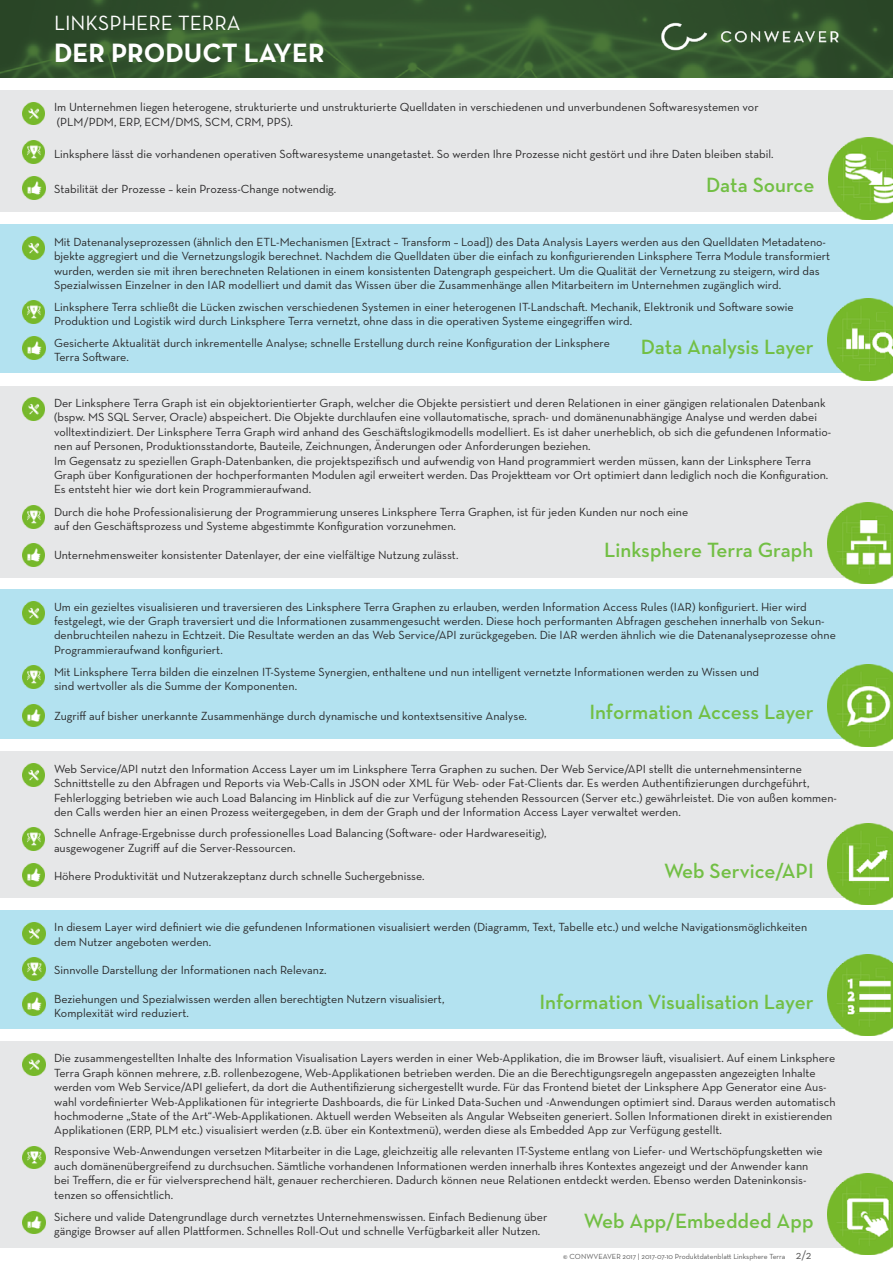
<style>
.page{position:relative;width:893px;height:1263px;background:#fff}
.page>*{position:absolute;margin:0;border:0;box-sizing:border-box;transform-origin:0 0}
.t1{font:700 27px "Neutraface Text";color:#fff}
.t2{font:600 21px "Neutraface Text";color:#72bf44}
.t3{font:21px "Neutraface Text";color:#fff}
.t4{font:12px/14.4px "Neutraface Text";color:#292829}
.t5{font:7.5px "Neutraface Text";color:#5a5a5a}
.s1{font-size:12px}
</style>
<div class="page">
<img style="left:0;top:0;width:893px;height:77px">
<img style="left:650px;top:12px;width:201px;height:50px">
<div style="left:0;top:1041px;width:893px;height:207px;background:#e6e7e8"></div>
<img style="left:22px;top:1211px;width:23px;height:23px">
<img style="left:827px;top:1173px;width:66px;height:81px">
<img style="left:22px;top:1053px;width:23px;height:23px">
<img style="left:23px;top:1146px;width:23px;height:23px">
<div style="left:0;top:910px;width:893px;height:119px;background:#b3e2f0"></div>
<img style="left:22px;top:993px;width:23px;height:23px">
<img style="left:22px;top:922px;width:23px;height:23px">
<img style="left:22px;top:958px;width:23px;height:22px">
<img style="left:827px;top:954px;width:66px;height:82px">
<div style="left:0;top:751px;width:893px;height:147px;background:#e6e7e8"></div>
<img style="left:22px;top:763px;width:23px;height:23px">
<img style="left:22px;top:828px;width:23px;height:23px">
<img style="left:22px;top:863px;width:23px;height:23px">
<img style="left:827px;top:823px;width:66px;height:82px">
<div style="left:0;top:589px;width:893px;height:150px;background:#b3e2f0"></div>
<img style="left:22px;top:601px;width:23px;height:23px">
<img style="left:22px;top:666px;width:23px;height:22px">
<img style="left:22px;top:704px;width:23px;height:23px">
<img style="left:827px;top:665px;width:66px;height:81px">
<div style="left:0;top:386px;width:893px;height:192px;background:#e6e7e8"></div>
<img style="left:22px;top:398px;width:23px;height:22px">
<img style="left:22px;top:506px;width:23px;height:22px">
<img style="left:22px;top:543px;width:23px;height:23px">
<img style="left:827px;top:503px;width:66px;height:81px">
<div style="left:0;top:224px;width:893px;height:149px;background:#b3e2f0"></div>
<img style="left:22px;top:236px;width:23px;height:23px">
<img style="left:22px;top:301px;width:23px;height:22px">
<img style="left:22px;top:337px;width:23px;height:23px">
<img style="left:827px;top:299px;width:66px;height:81px">
<div style="left:0;top:90px;width:893px;height:122px;background:#e6e7e8"></div>
<img style="left:22px;top:102px;width:23px;height:23px">
<img style="left:22px;top:141px;width:23px;height:23px">
<img style="left:22px;top:177px;width:23px;height:23px">
<img style="left:828px;top:138px;width:65px;height:81px">
<h2 class="t3" style="left:54px;top:9px;width:95px">Lin ksphere</h2>
<h2 class="t3" style="left:178px;top:9px;width:25px">Terra</h2>
<h1 class="t1" style="left:54px;top:35px;width:93px">DER PRODUCT</h1>
<h1 class="t1" style="left:244px;top:35px;width:65px">LAYER</h1>
<p class="t4" style="left:54px;top:100px;width:706px">Im Unternehmen liegen heterogene, strukturierte und unstrukturierte Quelldaten in verschiedenen und unverbundenen Softwaresystemen vor (PLM/PDM, ERP, ECM/DMS, SCM, CRM, PPS).</p>
<p class="t4" style="left:54px;top:147px;width:721px">Linksphere lässt die vorhandenen operativen Softwaresysteme unangetastet. So werden Ihre Prozesse nicht gestört und ihre Daten bleiben stabil.</p>
<p class="t4" style="left:54px;top:182px;width:284px">Stabilität der Prozesse – kein Prozess-Change notwendig.</p>
<h2 class="t2" style="left:706px;top:172px;width:110px">Data Source</h2>
<p class="t4" style="left:54px;top:234px;width:778px">Mit Datenanalyseprozessen (ähnlich den ETL-Mechanismen [Extract – Transform – Load]) des Data Analysis Layers werden aus den Quelldaten Metadateno&shy;bjekte aggregiert und die Vernetzungslogik berechnet. Nachdem die Quelldaten über die einfach zu konfigurierenden Linksphere Terra Module transformiert wurden, werden sie mit ihren berechneten Relationen in einem konsistenten Datengraph gespeichert. Um die Qualität der Vernetzung zu steigern, wird das Spezialwissen Einzelner in den IAR modelliert und damit das Wissen über die Zusammenhänge allen Mitarbeitern im Unternehmen zugänglich wird.</p>
<p class="t4" style="left:54px;top:299px;width:741px">Linksphere Terra schließt die Lücken zwischen verschiedenen Systemen in einer heterogenen IT-Landschaft. Mechanik, Elektronik und Software sowie<br>Produktion und Logistik wird durch Linksphere Terra vernetzt, ohne dass in die operativen Systeme eingegriffen wird.</p>
<p class="t4" style="left:54px;top:335px;width:557px">Gesicherte Aktualität durch inkrementelle Analyse; schnelle Erstellung durch reine Konfiguration der Linksphere<br>Terra Software.</p>
<h2 class="t2" style="left:641px;top:333px;width:175px">Data Analysis Layer</h2>
<p class="t4" style="left:54px;top:395px;width:779px">Der Linksphere Terra Graph ist ein objektorientierter Graph, welcher die Objekte persistiert und deren Relationen in einer gängigen relationalen Datenbank (bspw. MS SQL Server, Oracle) abspeichert. Die Objekte durchlaufen eine vollautomatische, sprach- und domänenunabhängige Analyse und werden dabei volltextindiziert. Der Linksphere Terra Graph wird anhand des Geschäftslogikmodells modelliert. Es ist daher unerheblich, ob sich die gefundenen Informatio&shy;nen auf Personen, Produktionsstandorte, Bauteile, Zeichnungen, Änderungen oder Anforderungen beziehen.<br>Im Gegensatz zu speziellen Graph-Datenbanken, die projektspezifisch und aufwendig von Hand programmiert werden müssen, kann der Linksphere Terra Graph über Konfigurationen der hochperformanten Modulen agil erweitert werden. Das Projektteam vor Ort optimiert dann lediglich noch die Konfiguration.<br>Es entsteht hier wie dort kein Programmieraufwand.</p>
<p class="t4" style="left:54px;top:504px;width:636px">Durch die hohe Professionalisierung der Programmierung unseres Linksphere Terra Graphen, ist für jeden Kunden nur noch eine auf den Geschäftsprozess und Systeme abgestimmte Konfiguration vorzunehmen.</p>
<p class="t4" style="left:54px;top:548px;width:406px">Unternehmensweiter konsistenter Datenlayer, der eine vielfältige Nutzung zulässt.</p>
<h2 class="t2" style="left:604px;top:537px;width:211px">Linksphere Terra Graph</h2>
<p class="t4" style="left:54px;top:599px;width:783px">Um ein gezieltes visualisieren und traversieren des Linksphere Terra Graphen zu erlauben, werden Information Access Rules (IAR) konfiguriert. H ier wird festgelegt, wie der Graph traversiert und die Informationen zusammengesucht werden. Diese hoch performanten Abfragen geschehen innerhalb von Sekun&shy;denbruchteilen nahezu in Echtzeit. Die Resultate werden an das Web Service/API zurückgegeben. Die IAR werden ähnlich wie die Datenanalyseprozesse ohne Programmieraufwand konfiguriert.</p>
<p class="t4" style="left:54px;top:664px;width:707px">Mit Linksphere Terra bilden die einzelnen IT-Systeme Synergien, enthaltene und nun intelligent vernetzte Informationen werden zu Wissen und sind wertvoller als die Summe der Komponenten.</p>
<p class="t4" style="left:54px;top:709px;width:474px">Zugriff auf bisher unerkannte Zusammenhänge durch dynamische und kontextsensitive Analyse.</p>
<h2 class="t2" style="left:589px;top:699px;width:226px">Information Access Layer</h2>
<p class="t4" style="left:54px;top:761px;width:784px">Web Service/API nutzt den Information Access Layer um im Linksphere Terra Graphen zu suchen. Der Web Service/API stellt die unternehmensinterne Schnittstelle zu den Abfragen und Reports via Web-Calls in JSON oder XML für Web- oder Fat-Clients dar. Es werden Authentifizierungen durchgeführt, Fehlerlogging betrieben wie auch Load Balancing im H inblick auf die zur Verfügung stehenden Ressourcen (Server etc.) gewährleistet. Die von außen kommen&shy;den Calls werden hier an einen Prozess weitergegeben, in dem der Graph und der Information Access Layer verwaltet werden.</p>
<p class="t4" style="left:54px;top:826px;width:494px">Schnelle Anfrage-Ergebnisse durch professionelles Load Balancing (Software- oder Hardwareseitig), ausgewogener Zugriff auf die Server-Ressourcen.</p>
<p class="t4" style="left:54px;top:868px;width:372px">Höhere Produktivität und Nutzerakzeptanz durch schnelle Suchergebnisse.</p>
<h2 class="t2" style="left:664px;top:858px;width:151px">Web Service/API</h2>
<p class="t4" style="left:54px;top:920px;width:755px">In diesem Layer wird definiert wie die gefundenen Informationen visualisiert werden (Diagramm, Text, Tabelle etc.) und welche Navigationsmöglichkeiten dem Nutzer angeboten werden.</p>
<p class="t4" style="left:54px;top:962px;width:274px">Sinnvolle Darstellung der Informationen nach Relevanz.</p>
<h2 class="t2" style="left:539px;top:989px;width:276px">Information Visualisation Layer</h2>
<p class="t4" style="left:54px;top:991px;width:392px">Beziehungen und Spezialwissen werden allen berechtigten Nutzern visualisiert,<br>Komplexität wird reduziert.</p>
<p class="t4" style="left:54px;top:1051px;width:783px">Die zusammengestellten Inhalte des Information Visualisation Layers werden in einer Web-Applikation, die im Browser läuft, visualisiert. Auf einem Linksphere Terra Graph können mehrere, z.B. rollenbezogene, Web-Applikationen betrieben werden. Die an die Berechtigungsregeln angepassten angezeigten Inhalte werden vom Web Service/API geliefert, da dort die Authentifizierung sichergestellt wurde. Für das Frontend bietet der Linksphere App Generator eine Aus&shy;wahl vordefinierter Web-Applikationen für integrierte Dashboards, die für Linked Data-Suchen und -Anwendungen optimiert sind. Daraus werden automatisch hochmoderne „State of the Art“-Web-Applikationen. Aktuell werden Webseiten als Angular Webseiten generiert. Sollen Informationen direkt in existierenden Applikationen (ERP, PLM etc.) visualisiert werden (z.B. über ein Kontextmenü), werden diese als Embedded App zur Verfügung gestellt.</p>
<p class="t4" style="left:54px;top:1144px;width:770px">Responsive Web-Anwendungen versetzen Mitarbeiter in die Lage, gleichzeitig alle relevanten IT-Systeme entlang von Liefer- und Wertschöpfungsketten wie auch domänenübergreifend zu durchsuchen. Sämtliche vorhandenen Informationen werden innerhalb ihres Kontextes angezeigt und der Anwender kann bei Treffern, die er für vielversprechend hält, genauer recherchieren. Dadurch können neue Relationen entdeckt werden. Ebenso werden Dateninkonsis&shy;tenzen so offensichtlich.</p>
<p class="t4" style="left:54px;top:1209px;width:495px">Sichere und valide Datengrundlage durch vernetztes Unternehmenswissen. Einfach Bedienung über gängige Browser auf allen Plattformen. Schnelles Roll-Out und schnelle Verfügbarkeit aller Nutzen.</p>
<h2 class="t2" style="left:584px;top:1207px;width:231px">Web App/Embedded App</h2>
<p class="t5" style="left:563px;top:1252px;width:250px">© CONWVEAVER 2017 | 2017-07-10 Produktdatenblatt Linksphere Terra <span class="s1">2/2</span></p>
</div>
